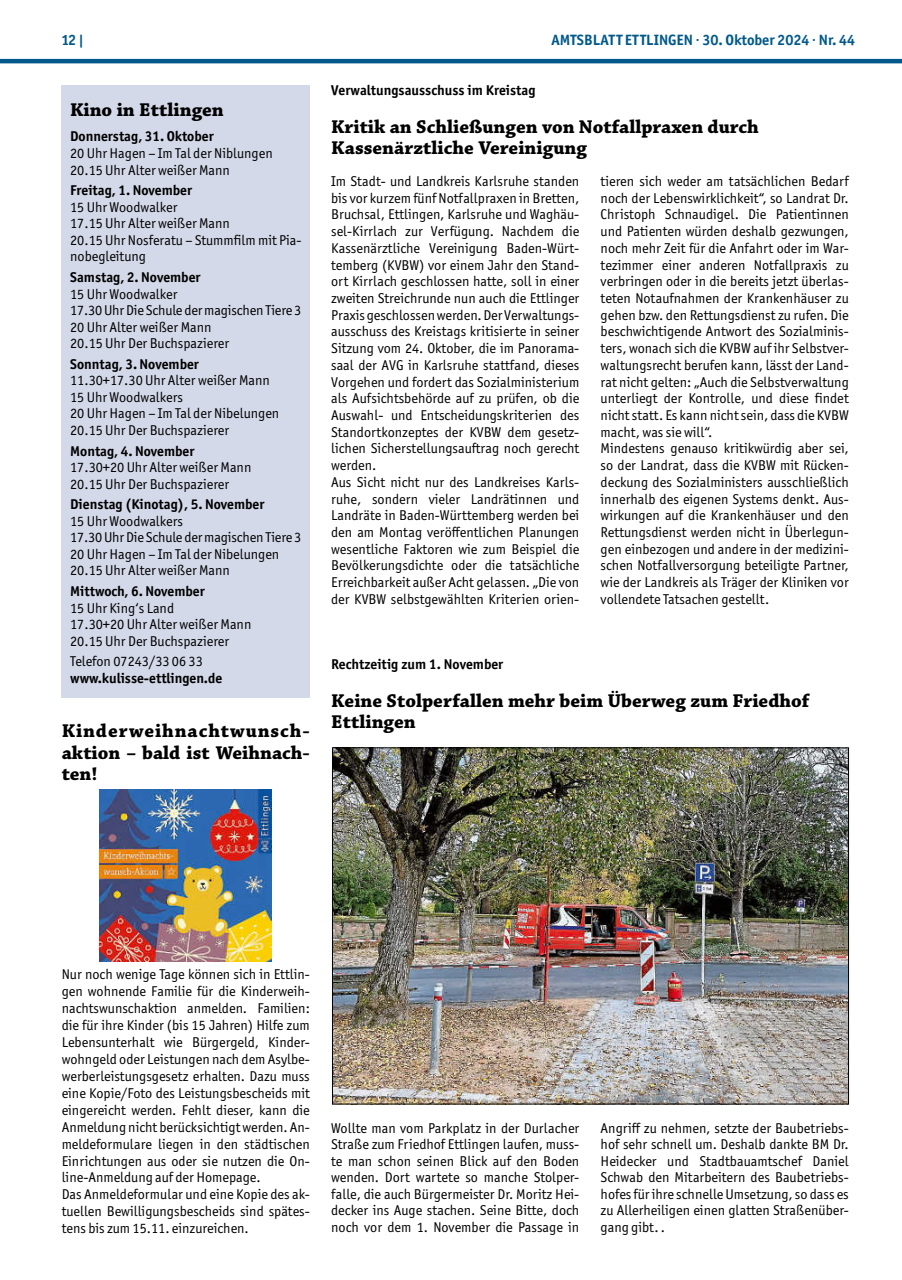
<style>
.page{position:relative;width:902px;height:1280px;background:#fff}
.page>*{position:absolute;margin:0;border:0;box-sizing:border-box;transform-origin:0 0}
.t1{font:700 19.5px/21.5px "Chaparral Pro";color:#000}
.t2{font:700 15px "Officina Sans ITC Pro";color:#01598b}
.t3{font:14.25px/16.6px "Officina Sans ITC Pro";color:#000}
.t4{font:700 14.25px "Officina Sans ITC Pro";color:#000}
</style>
<div class="page">
<hr style="left:0;top:59px;width:901px;height:4px;background:#01598b">
<div style="left:62px;top:85px;width:248px;height:612px;background:#d4d9e9"></div>
<img style="left:100px;top:789px;width:172px;height:172px">
<img style="left:334px;top:749px;width:512px;height:353px">
<p class="t2" style="left:62px;top:31px;width:24px">12 |</p>
<p class="t2" style="left:551px;top:31px;width:305px">AMTSBLATT ETTLINGEN · 30. Oktober 2024 · Nr. 44</p>
<h1 class="t1" style="left:70px;top:100px;width:155px">Kino in Ettlingen</h1>
<p class="t4" style="left:70px;top:128px;width:145px">Donnerstag, 31. Oktober</p>
<p class="t3" style="left:70px;top:145px;width:204px">20 Uhr Hagen – Im Tal der Niblungen<br>20.15 Uhr Alter weißer Mann</p>
<p class="t4" style="left:70px;top:182px;width:123px">Freitag, 1. November</p>
<p class="t3" style="left:70px;top:199px;width:233px">15 Uhr Woodwalker<br>17.15 Uhr Alter weißer Mann<br>20.15 Uhr Nosferatu – Stummfilm mit Pia&shy;nobegleitung</p>
<p class="t4" style="left:70px;top:268px;width:132px">Samstag, 2. November</p>
<p class="t3" style="left:70px;top:285px;width:233px">15 Uhr Woodwalker<br>17.30 Uhr Die Schule der magischen Tiere 3<br>20 Uhr Alter weißer Mann<br>20.15 Uhr Der Buchspazierer</p>
<p class="t4" style="left:70px;top:355px;width:130px">Sonntag, 3. November</p>
<p class="t3" style="left:70px;top:372px;width:211px">11.30+17.30 Uhr Alter weißer Mann<br>15 Uhr Woodwalkers<br>20 Uhr Hagen – Im Tal der Nibelungen<br>20.15 Uhr Der Buchspazierer</p>
<p class="t4" style="left:70px;top:442px;width:126px">Montag, 4. November</p>
<p class="t3" style="left:70px;top:459px;width:183px">17.30+20 Uhr Alter weißer Mann<br>20.15 Uhr Der Buchspazierer</p>
<p class="t4" style="left:70px;top:496px;width:196px">Dienstag (Kinotag), 5. November</p>
<p class="t3" style="left:70px;top:513px;width:233px">15 Uhr Woodwalkers<br>17.30 Uhr Die Schule der magischen Tiere 3<br>20 Uhr Hagen – Im Tal der Nibelungen<br>20.15 Uhr Alter weißer Mann</p>
<p class="t4" style="left:70px;top:582px;width:136px">Mittwoch, 6. November</p>
<p class="t3" style="left:70px;top:599px;width:183px">15 Uhr King‘s Land<br>17.30+20 Uhr Alter weißer Mann<br>20.15 Uhr Der Buchspazierer</p>
<p class="t3" style="left:70px;top:653px;width:134px">Telefon 07243/33 06 33</p>
<p class="t4" style="left:70px;top:669px;width:154px">www.kulisse-ettlingen.de</p>
<h1 class="t1" style="left:62px;top:721px;width:250px;text-align:justify">Kinderweihnachtwunsch&shy;aktion – bald ist Weihnach&shy;ten!</h1>
<p class="t4" style="left:331px;top:82px;width:206px">Verwaltungsausschuss im Kreistag</p>
<h1 class="t1" style="left:331px;top:117px;width:429px;line-height:21px">Kritik an Schließungen von Notfallpraxen durch<br>Kassenärztliche Vereinigung</h1>
<p class="t3" style="left:331px;top:173px;width:250px">Im Stadt- und Landkreis Karlsruhe standen bis vor kurzem fünf Notfallpraxen in Bretten, Bruchsal, Ettlingen, Karlsruhe und Waghäu&shy;sel-Kirrlach zur Verfügung. Nachdem die Kassenärztliche Vereinigung Baden-Würt&shy;temberg (KVBW) vor einem Jahr den Stand&shy;ort Kirrlach geschlossen hatte, soll in einer zweiten Streichrunde nun auch die Ettlinger Praxis geschlossen werden. Der Verwaltungs&shy;ausschuss des Kreistags kritisierte in seiner Sitzung vom 24. Oktober, die im Panorama&shy;saal der AVG in Karlsruhe stattfand, dieses Vorgehen und fordert das Sozialministerium als Aufsichtsbehörde auf zu prüfen, ob die Auswahl- und Entscheidungskriterien des Standortkonzeptes der KVBW dem gesetz&shy;lichen Sicherstellungsauftrag noch gerecht werden.<br>Aus Sicht nicht nur des Landkreises Karls&shy;ruhe, sondern vieler Landrätinnen und Landräte in Baden-Württemberg werden bei den am Montag veröffentlichen Planungen wesentliche Faktoren wie zum Beispiel die Bevölkerungsdichte oder die tatsächliche Erreichbarkeit außer Acht gelassen. „Die von der KVBW selbstgewählten Kriterien orien-</p>
<p class="t3" style="left:600px;top:173px;width:250px">tieren sich weder am tatsächlichen Bedarf noch der Lebenswirklichkeit“, so Landrat Dr.<br>Christoph Schnaudigel. Die Patientinnen und Patienten würden deshalb gezwungen, noch mehr Zeit für die Anfahrt oder im War&shy;tezimmer einer anderen Notfallpraxis zu verbringen oder in die bereits jetzt überlas&shy;teten Notaufnahmen der Krankenhäuser zu gehen bzw. den Rettungsdienst zu rufen. Die beschwichtigende Antwort des Sozialminis&shy;ters, wonach sich die KVBW auf ihr Selbstver&shy;waltungsrecht berufen kann, lässt der Land&shy;rat nicht gelten: „Auch die Selbstverwaltung unterliegt der Kontrolle, und diese findet nicht statt. Es kann nicht sein, dass die KVBW macht, was sie will“.<br>Mindestens genauso kritikwürdig aber sei, so der Landrat, dass die KVBW mit Rücken&shy;deckung des Sozialministers ausschließlich innerhalb des eigenen Systems denkt. Aus&shy;wirkungen auf die Krankenhäuser und den Rettungsdienst werden nicht in Überlegun&shy;gen einbezogen und andere in der medizini&shy;schen Notfallversorgung beteiligte Partner, wie der Landkreis als Träger der Kliniken vor vollendete Tatsachen gestellt.</p>
<p class="t4" style="left:331px;top:656px;width:174px">Rechtzeitig zum 1. November</p>
<h1 class="t1" style="left:331px;top:691px;width:479px;line-height:21px">Keine Stolperfallen mehr beim Überweg zum Friedhof<br>Ettlingen</h1>
<p class="t3" style="left:62px;top:966px;width:250px">Nur noch wenige Tage können sich in Ettlin&shy;gen wohnende Familie für die Kinderweih&shy;nachtswunschaktion anmelden. Familien: die für ihre Kinder (bis 15 Jahren) Hilfe zum Lebensunterhalt wie Bürgergeld, Kinder&shy;wohngeld oder Leistungen nach dem Asylbe&shy;werberleistungsgesetz erhalten. Dazu muss eine Kopie/Foto des Leistungsbescheids mit eingereicht werden. Fehlt dieser, kann die Anmeldung nicht berücksichtigt werden. An&shy;meldeformulare liegen in den städtischen Einrichtungen aus oder sie nutzen die On&shy;line-Anmeldung auf der Homepage.<br>Das Anmeldeformular und eine Kopie des ak&shy;tuellen Bewilligungsbescheids sind spätes&shy;tens bis zum 15.11. einzureichen.</p>
<p class="t3" style="left:331px;top:1120px;width:250px;text-align:justify">Wollte man vom Parkplatz in der Durlacher Straße zum Friedhof Ettlingen laufen, muss&shy;te man schon seinen Blick auf den Boden wenden. Dort wartete so manche Stolper&shy;falle, die auch Bürgermeister Dr. Moritz Hei&shy;decker ins Auge stachen. Seine Bitte, doch noch vor dem 1. November die Passage in</p>
<p class="t3" style="left:600px;top:1120px;width:250px;text-align:justify">Angriff zu nehmen, setzte der Baubetriebs&shy;hof sehr schnell um. Deshalb dankte BM Dr.<br>Heidecker und Stadtbauamtschef Daniel Schwab den Mitarbeitern des Baubetriebs&shy;hofes für ihre schnelle Umsetzung, so dass es zu Allerheiligen einen glatten Straßenüber&shy;gang gibt. .</p>
</div>
